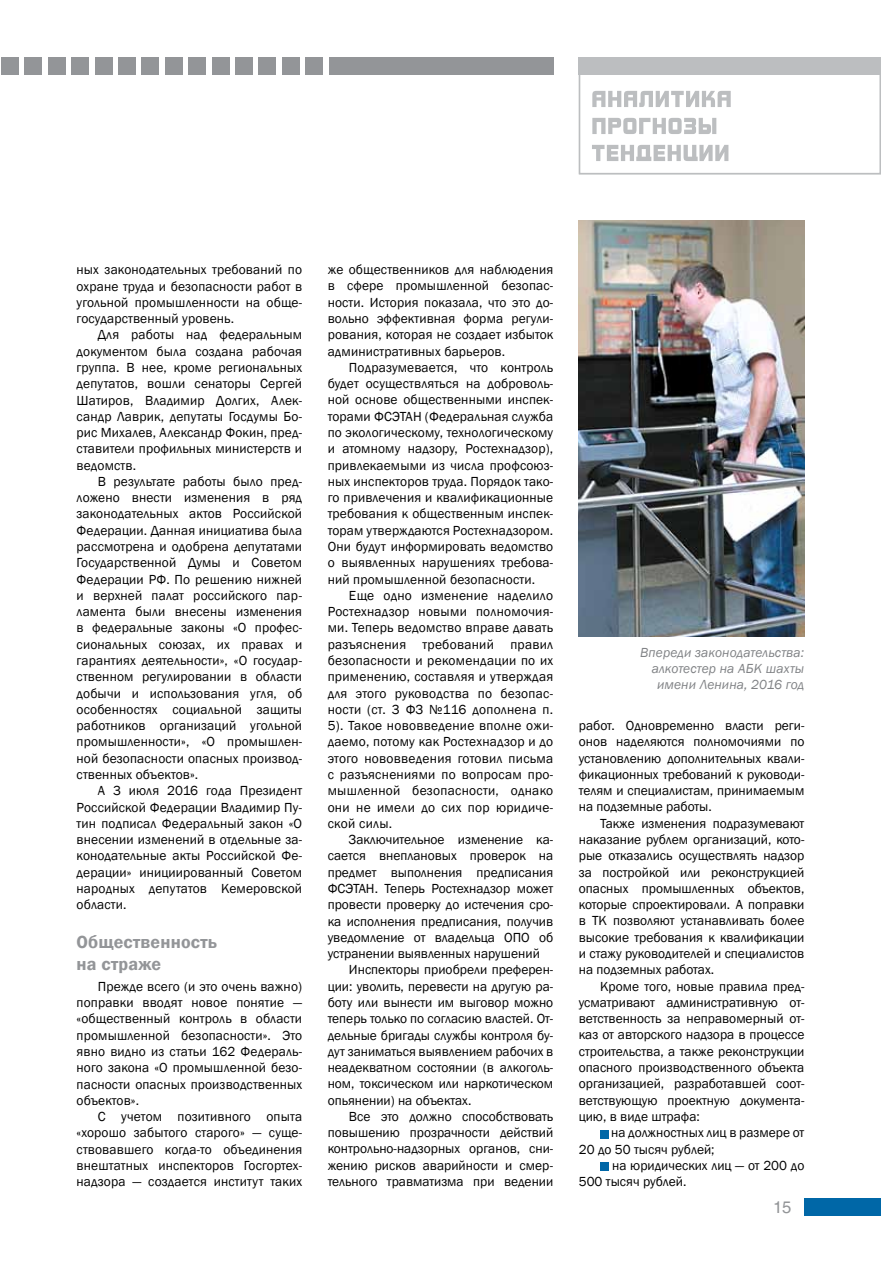
<style>
.page{position:relative;width:881px;height:1263px;background:#fff}
.page>*{position:absolute;margin:0;border:0;box-sizing:border-box;transform-origin:0 0}
.t1{font:600 18px/21.6px "Franklin Gothic";letter-spacing:.01em;color:#939598}
.t2{font:16.5px "Helios";color:#939598}
.t3{font:13.5px/16.4px "Franklin Gothic";color:#000;text-align:justify}
.t4{font:italic 13.5px/16.2px "Franklin Gothic";letter-spacing:.01em;color:#808285;text-align:right}
</style>
<div class="page">
<div style="left:600px;top:1130px;width:8px;height:8px;background:#0067a7"></div>
<div style="left:600px;top:1162px;width:8px;height:9px;background:#0067a7"></div>
<div style="left:578px;top:57px;width:302px;height:117px;border:2px solid #bcbec0"></div>
<div style="left:329px;top:58px;width:224px;height:17px;background:#939598"></div>
<div style="left:1px;top:58px;width:17px;height:17px;background:#939598"></div>
<div style="left:578px;top:58px;width:302px;height:17px;background:#bcbec0"></div>
<svg style="left:592px;top:145px;width:136px;height:16px"></svg>
<svg style="left:592px;top:118px;width:124px;height:16px"></svg>
<svg style="left:592px;top:91px;width:138px;height:16px"></svg>
<div style="left:804px;top:1198px;width:76px;height:17px;background:#0067a7"></div>
<div style="left:25px;top:58px;width:17px;height:17px;background:#939598"></div>
<div style="left:48px;top:58px;width:17px;height:17px;background:#939598"></div>
<div style="left:72px;top:58px;width:17px;height:17px;background:#939598"></div>
<div style="left:95px;top:58px;width:17px;height:17px;background:#939598"></div>
<div style="left:118px;top:58px;width:17px;height:17px;background:#939598"></div>
<div style="left:142px;top:58px;width:17px;height:17px;background:#939598"></div>
<div style="left:165px;top:58px;width:17px;height:17px;background:#939598"></div>
<div style="left:188px;top:58px;width:17px;height:17px;background:#939598"></div>
<div style="left:212px;top:58px;width:17px;height:17px;background:#939598"></div>
<div style="left:235px;top:58px;width:17px;height:17px;background:#939598"></div>
<div style="left:259px;top:58px;width:17px;height:17px;background:#939598"></div>
<div style="left:282px;top:58px;width:17px;height:17px;background:#939598"></div>
<div style="left:305px;top:58px;width:17px;height:17px;background:#939598"></div>
<img style="left:578px;top:220px;width:226px;height:417px">
<p class="t3" style="left:77px;top:262px;width:227px">ных законодательных требований по охране труда и безопасности работ в угольной промышленности на обще&shy;государственный уровень.</p>
<p class="t3" style="left:77px;top:327px;width:227px;text-indent:21px">Для работы над федеральным документом была создана рабочая группа. В нее, кроме региональных депутатов, вошли сенаторы Сергей Шатиров, Владимир Долгих, Алек&shy;сандр Лаврик, депутаты Госдумы Бо&shy;рис Михалев, Александр Фокин, пред&shy;ставители профильных министерств и ведомств.</p>
<p class="t3" style="left:77px;top:473px;width:227px;text-indent:21px">В результате работы было пред&shy;ложено внести изменения в ряд законодательных актов Российской Федерации. Данная инициатива была рассмотрена и одобрена депутатами Государственной Думы и Советом Федерации РФ. По решению нижней и верхней палат российского пар&shy;ламента были внесены изменения в федеральные законы «О профес&shy;сиональных союзах, их правах и гарантиях деятельности», «О государ&shy;ственном регулировании в области добычи и использования угля, об особенностях социальной защиты работников организаций угольной промышленности», «О промышлен&shy;ной безопасности опасных производ&shy;ственных объектов».</p>
<p class="t3" style="left:77px;top:783px;width:227px;text-indent:21px">А 3 июля 2016 года Президент Российской Федерации Владимир Пу&shy;тин подписал Федеральный закон «О внесении изменений в отдельные за&shy;конодательные акты Российской Фе&shy;дерации» инициированный Советом народных депутатов Кемеровской области.</p>
<h1 class="t1" style="left:77px;top:931px;width:142px">Общественность на страже</h1>
<p class="t3" style="left:77px;top:978px;width:227px;text-indent:21px">Прежде всего (и это очень важно) поправки вводят новое понятие — «общественный контроль в области промышленной безопасности». Это явно видно из статьи 162 Федераль&shy;ного закона «О промышленной безо&shy;пасности опасных производственных объектов».</p>
<p class="t3" style="left:77px;top:1109px;width:227px;text-indent:21px">С учетом позитивного опыта «хорошо забытого старого» — суще&shy;ствовавшего когда-то объединения внештатных инспекторов Госгортех&shy;надзора — создается институт таких</p>
<p class="t3" style="left:327px;top:262px;width:227px">же общественников для наблюдения в сфере промышленной безопас&shy;ности. История показала, что это до&shy;вольно эффективная форма регули&shy;рования, которая не создает избыток административных барьеров.</p>
<p class="t3" style="left:327px;top:359px;width:227px;text-indent:21px">Подразумевается, что контроль будет осуществляться на доброволь&shy;ной основе общественными инспек&shy;торами ФСЭТАН (Федеральная служба по экологическому, технологическому и атомному надзору, Ростехнадзор), привлекаемыми из числа профсоюз&shy;ных инспекторов труда. Порядок тако&shy;го привлечения и квалификационные требования к общественным инспек&shy;торам утверждаются Ростехнадзором.<br>Они будут информировать ведомство о выявленных нарушениях требова&shy;ний промышленной безопасности.</p>
<p class="t3" style="left:327px;top:587px;width:227px;text-indent:21px">Еще одно изменение наделило Ростехнадзор новыми полномочия&shy;ми. Теперь ведомство вправе давать разъяснения требований правил безопасности и рекомендации по их применению, составляя и утверждая для этого руководства по безопас&shy;ности (ст. 3 ФЗ №116 дополнена п.<br>5). Такое нововведение вполне ожи&shy;даемо, потому как Ростехнадзор и до этого нововведения готовил письма с разъяснениями по вопросам про&shy;мышленной безопасности, однако они не имели до сих пор юридиче&shy;ской силы.</p>
<p class="t3" style="left:349px;top:832px;width:206px">Заключительное изменение ка-</p>
<p class="t3" style="left:327px;top:848px;width:227px">сается внеплановых проверок на</p>
<p class="t3" style="left:327px;top:864px;width:227px">предмет выполнения предписания</p>
<p class="t3" style="left:327px;top:880px;width:227px">ФСЭТАН. Теперь Ростехнадзор может</p>
<p class="t3" style="left:327px;top:897px;width:227px">провести проверку до истечения сро-</p>
<p class="t3" style="left:327px;top:913px;width:227px">ка исполнения предписания, получив</p>
<p class="t3" style="left:327px;top:929px;width:227px">уведомление от владельца ОПО об</p>
<p class="t3" style="left:327px;top:946px;width:213px">устранении выявленных нарушений</p>
<p class="t3" style="left:349px;top:962px;width:206px">Инспекторы приобрели преферен-</p>
<p class="t3" style="left:327px;top:978px;width:227px">ции: уволить, перевести на другую ра-</p>
<p class="t3" style="left:327px;top:994px;width:227px">боту или вынести им выговор можно</p>
<p class="t3" style="left:327px;top:1011px;width:227px">теперь только по согласию властей. От-</p>
<p class="t3" style="left:327px;top:1027px;width:227px">дельные бригады службы контроля бу-</p>
<p class="t3" style="left:327px;top:1043px;width:227px">дут заниматься выявлением рабочих в</p>
<p class="t3" style="left:327px;top:1060px;width:227px">неадекватном состоянии (в алкоголь-</p>
<p class="t3" style="left:327px;top:1076px;width:227px">ном, токсическом или наркотическом</p>
<p class="t3" style="left:327px;top:1092px;width:145px">опьянении) на объектах.</p>
<p class="t3" style="left:349px;top:1108px;width:206px">Все это должно способствовать</p>
<p class="t3" style="left:327px;top:1125px;width:227px">повышению прозрачности действий</p>
<p class="t3" style="left:327px;top:1141px;width:227px">контрольно-надзорных органов, сни-</p>
<p class="t3" style="left:327px;top:1157px;width:227px">жению рисков аварийности и смер-</p>
<p class="t3" style="left:327px;top:1174px;width:227px">тельного травматизма при ведении</p>
<p class="t4" style="left:640px;top:644px;width:166px">Впереди законодательства: алкотестер на АБК шахты имени Ленина, 2016 год</p>
<p class="t3" style="left:578px;top:718px;width:227px">работ. Одновременно власти реги&shy;онов наделяются полномочиями по установлению дополнительных квали&shy;фикационных требований к руководи&shy;телям и специалистам, принимаемым на подземные работы.</p>
<p class="t3" style="left:578px;top:815px;width:227px;text-indent:21px">Также изменения подразумевают наказание рублем организаций, кото&shy;рые отказались осуществлять надзор за постройкой или реконструкцией опасных промышленных объектов, которые спроектировали. А поправки в ТК позволяют устанавливать более высокие требования к квалификации и стажу руководителей и специалистов на подземных работах.</p>
<p class="t3" style="left:578px;top:978px;width:227px;text-indent:21px">Кроме того, новые правила пред&shy;усматривают административную от&shy;ветственность за неправомерный от&shy;каз от авторского надзора в процессе строительства, а также реконструкции опасного производственного объекта организацией, разработавшей соот&shy;ветствующую проектную документа&shy;цию, в виде штрафа:</p>
<p class="t3" style="left:578px;top:1125px;width:227px;text-indent:32px">на должностных лиц в размере от<br>20 до 50 тысяч рублей;</p>
<p class="t3" style="left:578px;top:1158px;width:227px;text-indent:33px">на юридических лиц — от 200 до<br>500 тысяч рублей.</p>
<p class="t2" style="left:772px;top:1197px;width:20px">15</p>
</div>
